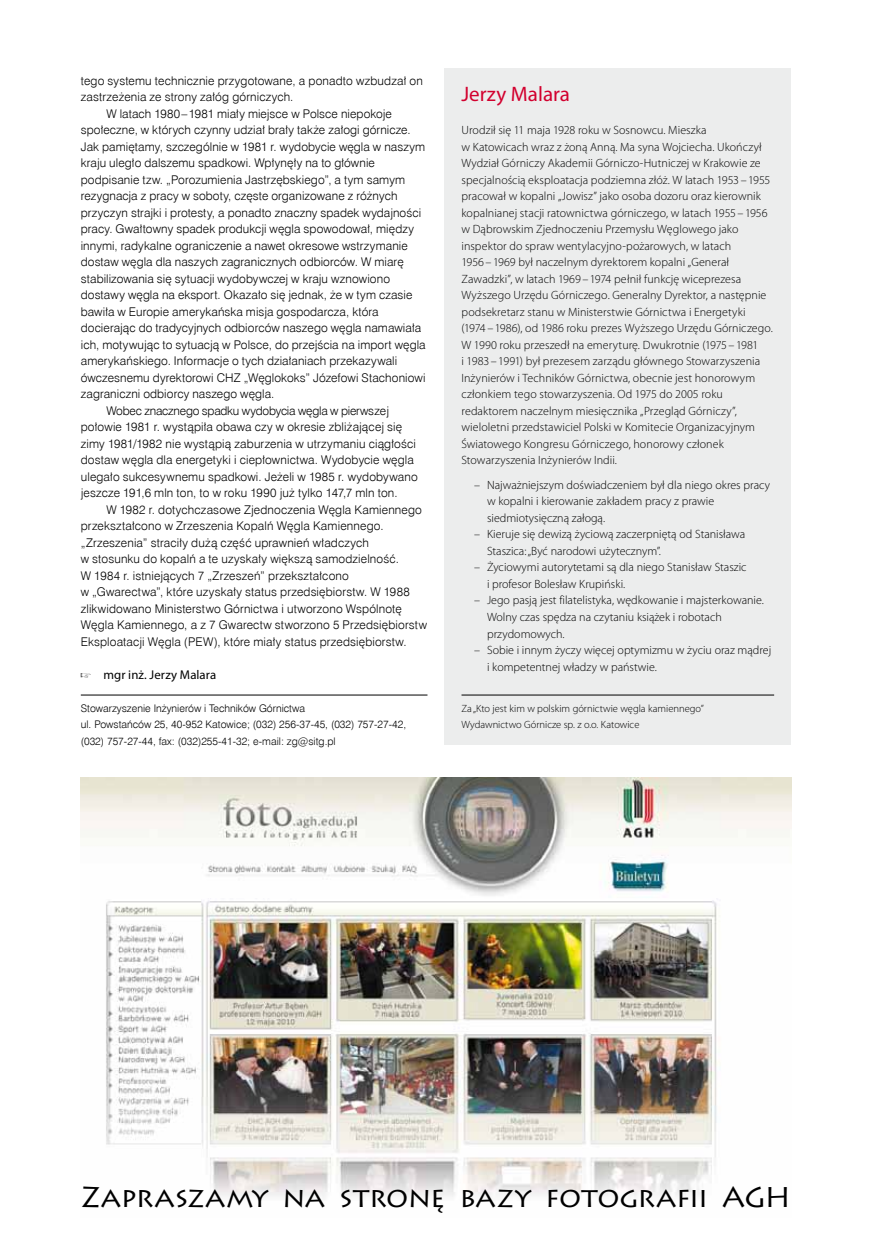
<style>
.page{position:relative;width:872px;height:1242px;background:#fff}
.page>*{position:absolute;margin:0;border:0;box-sizing:border-box;transform-origin:0 0}
.t1{font:28.5px "Lithos Pro";letter-spacing:-.015em;color:#000}
.t2{font:21px "Myriad Pro";color:#d2002e}
.t3{font:12.75px "Myriad Pro";letter-spacing:.01em;color:#000}
.t4{font:12px "Swis 721 Lt EU";letter-spacing:.01em;color:#000}
.t5{font:300 12px/16.5px "Myriad Pro";color:#000}
.t6{font:12px "Swis 721 Lt EU";letter-spacing:-.015em;color:#000}
.t7{font:10.5px/16.5px "Swis 721 Lt EU";color:#000}
.t8{font:300 10.5px/16.5px "Myriad Pro";color:#000}
</style>
<div class="page">
<hr style="left:81px;top:695px;width:346px;height:1px;background:#000">
<div style="left:444px;top:68px;width:347px;height:677px;background:#eceded"></div>
<hr style="left:461px;top:695px;width:313px;height:1px;background:#000">
<img style="left:81px;top:778px;width:710px;height:419px">
<p class="t4" style="left:81px;top:73px;width:344px">tego systemu technicznie przygotowane, a ponadto wzbudzał on</p>
<p class="t4" style="left:81px;top:89px;width:214px">zastrzeżenia ze strony załóg górniczych.</p>
<p class="t4" style="left:106px;top:106px;width:287px">W latach 1980–1981 miały miejsce w Polsce niepokoje</p>
<p class="t4" style="left:81px;top:122px;width:331px">społeczne, w których czynny udział brały także załogi górnicze.</p>
<p class="t4" style="left:81px;top:139px;width:346px">Jak pamiętamy, szczególnie w 1981 r. wydobycie węgla w naszym</p>
<p class="t4" style="left:81px;top:155px;width:296px">kraju uległo dalszemu spadkowi. Wpłynęły na to głównie</p>
<p class="t4" style="left:81px;top:172px;width:326px">podpisanie tzw. „Porozumienia Jastrzębskiego”, a tym samym</p>
<p class="t4" style="left:81px;top:188px;width:318px">rezygnacja z pracy w soboty, częste organizowane z różnych</p>
<p class="t4" style="left:81px;top:205px;width:342px">przyczyn strajki i protesty, a ponadto znaczny spadek wydajności</p>
<p class="t4" style="left:81px;top:221px;width:335px">pracy. Gwałtowny spadek produkcji węgla spowodował, między</p>
<p class="t4" style="left:81px;top:238px;width:328px">innymi, radykalne ograniczenie a nawet okresowe wstrzymanie</p>
<p class="t4" style="left:81px;top:254px;width:324px">dostaw węgla dla naszych zagranicznych odbiorców. W miarę</p>
<p class="t4" style="left:81px;top:271px;width:311px">stabilizowania się sytuacji wydobywczej w kraju wznowiono</p>
<p class="t4" style="left:81px;top:287px;width:333px">dostawy węgla na eksport. Okazało się jednak, że w tym czasie</p>
<p class="t4" style="left:81px;top:304px;width:299px">bawiła w Europie amerykańska misja gospodarcza, która</p>
<p class="t4" style="left:81px;top:320px;width:342px">docierając do tradycyjnych odbiorców naszego węgla namawiała</p>
<p class="t4" style="left:81px;top:337px;width:346px">ich, motywując to sytuacją w Polsce, do przejścia na import węgla</p>
<p class="t4" style="left:81px;top:353px;width:318px">amerykańskiego. Informacje o tych działaniach przekazywali</p>
<p class="t4" style="left:81px;top:370px;width:346px">ówczesnemu dyrektorowi CHZ „Węglokoks” Józefowi Stachoniowi</p>
<p class="t4" style="left:81px;top:386px;width:195px">zagraniczni odbiorcy naszego węgla.</p>
<p class="t6" style="left:106px;top:403px;width:284px">Wobec znacznego spadku wydobycia węgla w pierwszej</p>
<p class="t4" style="left:81px;top:419px;width:323px">połowie 1981 r. wystąpiła obawa czy w okresie zbliżającej się</p>
<p class="t4" style="left:81px;top:436px;width:337px">zimy 1981/1982 nie wystąpią zaburzenia w utrzymaniu ciągłości</p>
<p class="t4" style="left:81px;top:452px;width:335px">dostaw węgla dla energetyki i ciepłownictwa. Wydobycie węgla</p>
<p class="t4" style="left:81px;top:469px;width:338px">ulegało sukcesywnemu spadkowi. Jeżeli w 1985 r. wydobywano</p>
<p class="t4" style="left:81px;top:485px;width:318px">jeszcze 191,6 mln ton, to w roku 1990 już tylko 147,7 mln ton.</p>
<p class="t4" style="left:106px;top:502px;width:317px">W 1982 r. dotychczasowe Zjednoczenia Węgla Kamiennego</p>
<p class="t4" style="left:81px;top:518px;width:304px">przekształcono w Zrzeszenia Kopalń Węgla Kamiennego.</p>
<p class="t4" style="left:81px;top:535px;width:289px">„Zrzeszenia” straciły dużą część uprawnień władczych</p>
<p class="t4" style="left:81px;top:551px;width:320px">w stosunku do kopalń a te uzyskały większą samodzielność.</p>
<p class="t4" style="left:81px;top:568px;width:269px">W 1984 r. istniejących 7 „Zrzeszeń” przekształcono</p>
<p class="t4" style="left:81px;top:584px;width:330px">w „Gwarectwa”, które uzyskały status przedsiębiorstw. W 1988</p>
<p class="t4" style="left:81px;top:601px;width:322px">zlikwidowano Ministerstwo Górnictwa i utworzono Wspólnotę</p>
<p class="t4" style="left:81px;top:617px;width:348px">Węgla Kamiennego, a z 7 Gwarectw stworzono 5 Przedsiębiorstw</p>
<p class="t4" style="left:81px;top:634px;width:327px">Eksploatacji Węgla (PEW), które miały status przedsiębiorstw.</p>
<p class="t3" style="left:81px;top:667px;width:137px">• mgr inż. Jerzy Malara</p>
<p class="t7" style="left:81px;top:700px;width:327px">Stowarzyszenie Inżynierów i Techników Górnictwa<br>ul. Powstańców 25, 40-952 Katowice; (032) 256-37-45, (032) 757-27-42, (032) 757-27-44, fax: (032)255-41-32; e-mail: zg@sitg.pl</p>
<h2 class="t2" style="left:461px;top:83px;width:110px">Jerzy Malara</h2>
<p class="t5" style="left:461px;top:122px;width:313px">Urodził się 11 maja 1928 roku w Sosnowcu. Mieszka<br>w Katowicach wraz z żoną Anną. Ma syna Wojciecha. Ukończył Wydział Górniczy Akademii Górniczo-Hutniczej w Krakowie ze specjalnością eksploatacja podziemna złóż. W latach 1953 –1955 pracował w kopalni „Jowisz” jako osoba dozoru oraz kierownik kopalnianej stacji ratownictwa górniczego, w latach 1955–1956 w Dąbrowskim Zjednoczeniu Przemysłu Węglowego jako inspektor do spraw wentylacyjno-pożarowych, w latach<br>1956 –1969 był naczelnym dyrektorem kopalni „Generał Zawadzki”, w latach 1969 –1974 pełnił funkcję wiceprezesa Wyższego Urzędu Górniczego. Generalny Dyrektor, a następnie podsekretarz stanu w Ministerstwie Górnictwa i Energetyki<br>(1974 –1986), od 1986 roku prezes Wyższego Urzędu Górniczego.<br>W 1990 roku przeszedł na emeryturę. Dwukrotnie (1975–1981<br>i 1983 –1991) był prezesem zarządu głównego Stowarzyszenia Inżynierów i Techników Górnictwa, obecnie jest honorowym członkiem tego stowarzyszenia. Od 1975 do 2005 roku redaktorem naczelnym miesięcznika „Przegląd Górniczy”, wieloletni przedstawiciel Polski w Komitecie Organizacyjnym Światowego Kongresu Górniczego, honorowy członek Stowarzyszenia Inżynierów Indii.</p>
<p class="t5" style="left:487px;top:477px;width:284px;text-indent:-13px">– Najważniejszym doświadczeniem był dla niego okres pracy w kopalni i kierowanie zakładem pracy z prawie siedmiotysięczną załogą.</p>
<p class="t5" style="left:487px;top:526px;width:260px;text-indent:-13px">– Kieruje się dewizą życiową zaczerpniętą od Stanisława<br>Staszica: „Być narodowi użytecznym”.</p>
<p class="t5" style="left:487px;top:559px;width:261px;text-indent:-13px">– Życiowymi autorytetami są dla niego Stanisław Staszic i profesor Bolesław Krupiński.</p>
<p class="t5" style="left:487px;top:592px;width:278px;text-indent:-13px">– Jego pasją jest filatelistyka, wędkowanie i majsterkowanie.<br>Wolny czas spędza na czytaniu książek i robotach przydomowych.</p>
<p class="t5" style="left:487px;top:642px;width:286px;text-indent:-13px">– Sobie i innym życzy więcej optymizmu w życiu oraz mądrej i kompetentnej władzy w państwie.</p>
<p class="t8" style="left:461px;top:700px;width:244px">Za „Kto jest kim w polskim górnictwie węgla kamiennego”<br>Wydawnictwo Górnicze sp. z o.o. Katowice</p>
<h1 class="t1" style="left:81px;top:1180px;width:712px">Zapraszamy na stronę bazy fotografii AGH</h1>
</div>
